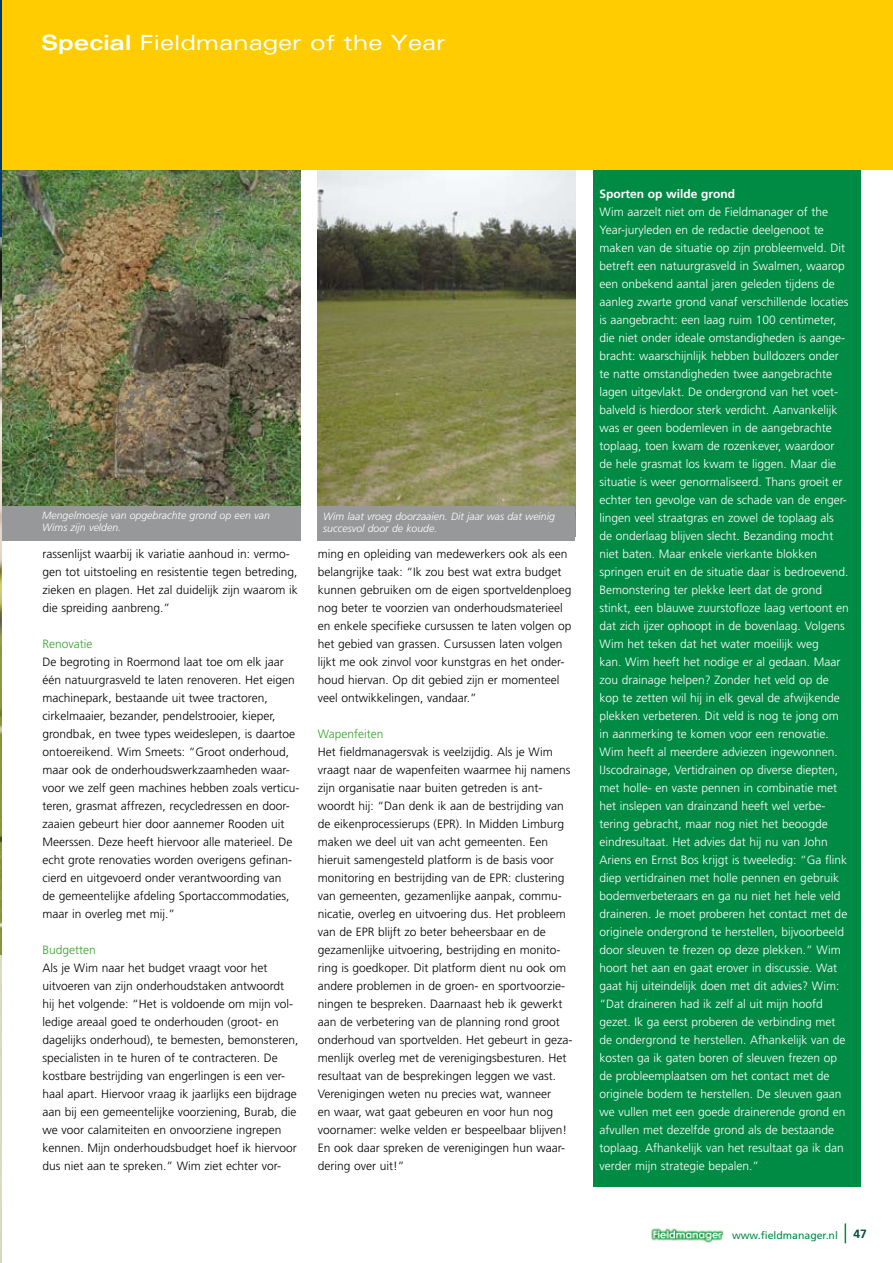
<style>
.page{position:relative;width:893px;height:1263px;background:#fff}
.page>*{position:absolute;margin:0;border:0;box-sizing:border-box;transform-origin:0 0}
.t1{font:expanded 21px "Univers";color:#fff}
.t2{font:300 12px/18px "Frutiger";color:#000}
.t3{font:300 12px/18px "Frutiger";color:#fff}
.t4{font:300 12px "Frutiger";color:#35a32c}
.t5{font:700 12px "Frutiger";color:#fff}
.t6{font:700 12px "Frutiger";color:#00513c}
.t7{font:italic 300 10.5px/12.6px "Frutiger";color:#fff}
.t8{font:10.5px "Frutiger";color:#008b45}
.s1{font-weight:700}
</style>
<div class="page">
<svg style="left:845px;top:1223px;width:1px;height:20px"></svg>
<img style="left:651px;top:1228px;width:73px;height:15px">
<img style="left:2px;top:170px;width:299px;height:336px">
<div style="left:0;top:506px;width:301px;height:35px;background:#97989a"></div>
<img style="left:317px;top:170px;width:258px;height:336px">
<div style="left:317px;top:506px;width:258px;height:35px;background:#97989a"></div>
<div style="left:593px;top:121px;width:268px;height:1065px;background:#008b45"></div>
<div style="left:0;top:0;width:893px;height:170px;background:#fecc00"></div>
<img style="left:0;top:237px;width:2px;height:719px">
<hr style="left:0;top:0;width:2px;height:237px;background:#003867">
<h1 class="t1" style="left:41px;top:31px;width:406px"><span class="s1">Special</span> Fieldmanager of the Year</h1>
<p class="t7" style="left:42px;top:509px;width:229px">Mengelmoesje van opgebrachte grond op een van<br>Wims zijn velden.</p>
<p class="t2" style="left:43px;top:545px;width:257px">rassenlijst waarbij ik variatie aanhoud in: vermo&shy;gen tot uitstoeling en resistentie tegen betreding, zieken en plagen. Het zal duidelijk zijn waarom ik die spreiding aanbreng.”</p>
<p class="t4" style="left:43px;top:637px;width:52px">Renovatie</p>
<p class="t2" style="left:43px;top:653px;width:259px">De begroting in Roermond laat toe om elk jaar één natuurgrasveld te laten renoveren. Het eigen machinepark, bestaande uit twee tractoren, cirkelmaaier, bezander, pendelstrooier, kieper, grondbak, en twee types weideslepen, is daartoe ontoereikend. Wim Smeets: “Groot onderhoud, maar ook de onderhoudswerkzaamheden waar&shy;voor we zelf geen machines hebben zoals verticu&shy;teren, grasmat affrezen, recycledressen en door&shy;zaaien gebeurt hier door aannemer Rooden uit Meerssen. Deze heeft hiervoor alle materieel. De echt grote renovaties worden overigens gefinan&shy;cierd en uitgevoerd onder verantwoording van<br>de gemeentelijke afdeling Sportaccommodaties, maar in overleg met mij.”</p>
<p class="t4" style="left:43px;top:943px;width:55px">Budgetten</p>
<p class="t2" style="left:43px;top:959px;width:257px">Als je Wim naar het budget vraagt voor het uitvoeren van zijn onderhoudstaken antwoordt hij het volgende: “Het is voldoende om mijn vol&shy;ledige areaal goed te onderhouden (groot- en dagelijks onderhoud), te bemesten, bemonsteren, specialisten in te huren of te contracteren. De kostbare bestrijding van engerlingen is een ver&shy;haal apart. Hiervoor vraag ik jaarlijks een bijdrage aan bij een gemeentelijke voorziening, Burab, die we voor calamiteiten en onvoorziene ingrepen kennen. Mijn onderhoudsbudget hoef ik hiervoor dus niet aan te spreken.” Wim ziet echter vor-</p>
<p class="t7" style="left:323px;top:510px;width:233px">Wim laat vroeg doorzaaien. Dit jaar was dat weinig succesvol door de koude.</p>
<p class="t2" style="left:318px;top:545px;width:255px">ming en opleiding van medewerkers ook als een belangrijke taak: “Ik zou best wat extra budget kunnen gebruiken om de eigen sportveldenploeg nog beter te voorzien van onderhoudsmaterieel en enkele specifieke cursussen te laten volgen op het gebied van grassen. Cursussen laten volgen lijkt me ook zinvol voor kunstgras en het onder&shy;houd hiervan. Op dit gebied zijn er momenteel veel ontwikkelingen, vandaar.”</p>
<p class="t4" style="left:318px;top:727px;width:67px">Wapenfeiten</p>
<p class="t2" style="left:318px;top:743px;width:256px">Het fieldmanagersvak is veelzijdig. Als je Wim vraagt naar de wapenfeiten waarmee hij namens zijn organisatie naar buiten getreden is ant&shy;woordt hij: “Dan denk ik aan de bestrijding van de eikenprocessierups (EPR). In Midden Limburg maken we deel uit van acht gemeenten. Een hieruit samengesteld platform is de basis voor monitoring en bestrijding van de EPR: clustering van gemeenten, gezamenlijke aanpak, commu&shy;nicatie, overleg en uitvoering dus. Het probleem van de EPR blijft zo beter beheersbaar en de gezamenlijke uitvoering, bestrijding en monito&shy;ring is goedkoper. Dit platform dient nu ook om andere problemen in de groen- en sportvoorzie&shy;ningen te bespreken. Daarnaast heb ik gewerkt aan de verbetering van de planning rond groot onderhoud van sportvelden. Het gebeurt in geza&shy;menlijk overleg met de verenigingsbesturen. Het resultaat van de besprekingen leggen we vast.<br>Verenigingen weten nu precies wat, wanneer<br>en waar, wat gaat gebeuren en voor hun nog voornamer: welke velden er bespeelbaar blijven!<br>En ook daar spreken de verenigingen hun waar&shy;dering over uit!”</p>
<p class="t5" style="left:600px;top:187px;width:137px">Sporten op wilde grond</p>
<p class="t3" style="left:600px;top:203px;width:251px">Wim aarzelt niet om de Fieldmanager of the Year-juryleden en de redactie deelgenoot te maken van de situatie op zijn probleemveld. Dit betreft een natuurgrasveld in Swalmen, waarop een onbekend aantal jaren geleden tijdens de aanleg zwarte grond vanaf verschillende locaties is aangebracht: een laag ruim 100 centimeter, die niet onder ideale omstandigheden is aange&shy;bracht: waarschijnlijk hebben bulldozers onder te natte omstandigheden twee aangebrachte lagen uitgevlakt. De ondergrond van het voet&shy;balveld is hierdoor sterk verdicht. Aanvankelijk was er geen bodemleven in de aangebrachte toplaag, toen kwam de rozenkever, waardoor de hele grasmat los kwam te liggen. Maar die situatie is weer genormaliseerd. Thans groeit er echter ten gevolge van de schade van de enger&shy;lingen veel straatgras en zowel de toplaag als de onderlaag blijven slecht. Bezanding mocht niet baten. Maar enkele vierkante blokken springen eruit en de situatie daar is bedroevend.<br>Bemonstering ter plekke leert dat de grond stinkt, een blauwe zuurstofloze laag vertoont en dat zich ijzer ophoopt in de bovenlaag. Volgens Wim het teken dat het water moeilijk weg<br>kan. Wim heeft het nodige er al gedaan. Maar zou drainage helpen? Zonder het veld op de kop te zetten wil hij in elk geval de afwijkende plekken verbeteren. Dit veld is nog te jong om in aanmerking te komen voor een renovatie.<br>Wim heeft al meerdere adviezen ingewonnen.<br>IJscodrainage, Vertidrainen op diverse diepten, met holle- en vaste pennen in combinatie met het inslepen van drainzand heeft wel verbe&shy;tering gebracht, maar nog niet het beoogde eindresultaat. Het advies dat hij nu van John Ariens en Ernst Bos krijgt is tweeledig: “Ga flink diep vertidrainen met holle pennen en gebruik bodemverbeteraars en ga nu niet het hele veld draineren. Je moet proberen het contact met de originele ondergrond te herstellen, bijvoorbeeld door sleuven te frezen op deze plekken.” Wim hoort het aan en gaat erover in discussie. Wat gaat hij uiteindelijk doen met dit advies? Wim: “Dat draineren had ik zelf al uit mijn hoofd gezet. Ik ga eerst proberen de verbinding met de ondergrond te herstellen. Afhankelijk van de kosten ga ik gaten boren of sleuven frezen op de probleemplaatsen om het contact met de originele bodem te herstellen. De sleuven gaan we vullen met een goede drainerende grond en afvullen met dezelfde grond als de bestaande toplaag. Afhankelijk van het resultaat ga ik dan verder mijn strategie bepalen.”</p>
<p class="t8" style="left:732px;top:1229px;width:107px">www.fieldmanager.nl</p>
<p class="t6" style="left:853px;top:1227px;width:15px">47</p>
</div>
